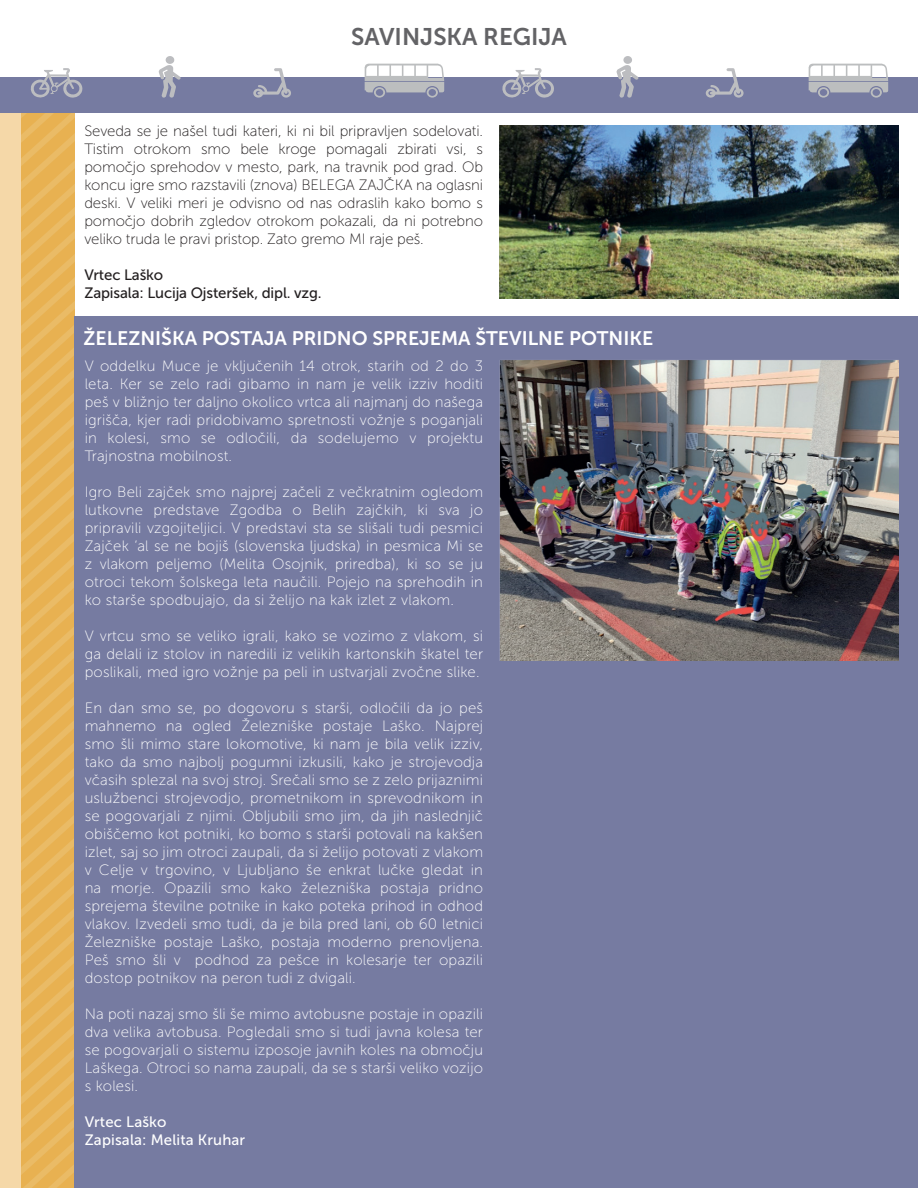
<style>
.page{position:relative;width:918px;height:1188px;background:#fff}
.page>*{position:absolute;margin:0;border:0;box-sizing:border-box;transform-origin:0 0}
.t1{font:24px "Museo Sans 700";color:#636366}
.t2{font:19.5px "Museo Sans 700";color:#fff}
.t3{font:15px/18px "Museo Sans 100";letter-spacing:.01em;color:#fff;text-align:justify}
.t4{font:15px/18px "Museo Sans 100";letter-spacing:-.01em;color:#231f20;text-align:justify}
.t5{font:15px/18px "Museo Sans 500";letter-spacing:-.01em;color:#231f20}
.t6{font:15px/18px "Museo Sans 500";letter-spacing:.01em;color:#fff}
</style>
<div class="page">
<div style="left:0;top:78px;width:21px;height:1110px;background:#f5d8a8"></div>
<div style="left:0;top:78px;width:918px;height:35px;background:#767ba1"></div>
<svg style="left:501px;top:68px;width:54px;height:30px"></svg>
<svg style="left:616px;top:56px;width:22px;height:42px"></svg>
<svg style="left:706px;top:68px;width:38px;height:30px"></svg>
<svg style="left:808px;top:63px;width:81px;height:35px"></svg>
<svg style="left:10px;top:68px;width:92px;height:1120px"></svg>
<svg style="left:158px;top:56px;width:23px;height:42px"></svg>
<svg style="left:253px;top:68px;width:38px;height:30px"></svg>
<svg style="left:364px;top:63px;width:81px;height:35px"></svg>
<div style="left:75px;top:317px;width:843px;height:871px;background:#767ba1"></div>
<img style="left:500px;top:126px;width:398px;height:173px">
<img style="left:500px;top:360px;width:399px;height:300px">
<h1 class="t1" style="left:351px;top:23px;width:217px">SAVINJSKA REGIJA</h1>
<p class="t4" style="left:84px;top:122px;width:400px">Seveda se je našel tudi kateri, ki ni bil pripravljen sodelovati.<br>Tistim otrokom smo bele kroge pomagali zbirati vsi, s pomočjo sprehodov v mesto, park, na travnik pod grad. Ob koncu igre smo razstavili (znova) BELEGA ZAJČKA na oglasni deski. V veliki meri je odvisno od nas odraslih kako bomo s pomočjo dobrih zgledov otrokom pokazali, da ni potrebno veliko truda le pravi pristop. Zato gremo MI raje peš.</p>
<p class="t5" style="left:84px;top:266px;width:239px">Vrtec Laško<br>Zapisala: Lucija Ojsteršek, dipl. vzg.</p>
<h2 class="t2" style="left:84px;top:327px;width:571px">ŽELEZNIŠKA POSTAJA PRIDNO SPREJEMA ŠTEVILNE POTNIKE</h2>
<p class="t3" style="left:85px;top:357px;width:400px">V oddelku Muce je vključenih 14 otrok, starih od 2 do 3 leta. Ker se zelo radi gibamo in nam je velik izziv hoditi peš v bližnjo ter daljno okolico vrtca ali najmanj do našega igrišča, kjer radi pridobivamo spretnosti vožnje s poganjali in kolesi, smo se odločili, da sodelujemo v projektu Trajnostna mobilnost.</p>
<p class="t3" style="left:85px;top:483px;width:400px">Igro Beli zajček smo najprej začeli z večkratnim ogledom lutkovne predstave Zgodba o Belih zajčkih, ki sva jo pripravili vzgojiteljici. V predstavi sta se slišali tudi pesmici Zajček ‘al se ne bojiš (slovenska ljudska) in pesmica Mi se z vlakom peljemo (Melita Osojnik, priredba), ki so se ju otroci tekom šolskega leta naučili. Pojejo na sprehodih in ko starše spodbujajo, da si želijo na kak izlet z vlakom.</p>
<p class="t3" style="left:85px;top:627px;width:400px">V vrtcu smo se veliko igrali, kako se vozimo z vlakom, si ga delali iz stolov in naredili iz velikih kartonskih škatel ter poslikali, med igro vožnje pa peli in ustvarjali zvočne slike.</p>
<p class="t3" style="left:85px;top:699px;width:400px">En dan smo se, po dogovoru s starši, odločili da jo peš mahnemo na ogled Železniške postaje Laško. Najprej smo šli mimo stare lokomotive, ki nam je bila velik izziv, tako da smo najbolj pogumni izkusili, kako je strojevodja včasih splezal na svoj stroj. Srečali smo se z zelo prijaznimi uslužbenci strojevodjo, prometnikom in sprevodnikom in se pogovarjali z njimi. Obljubili smo jim, da jih naslednjič obiščemo kot potniki, ko bomo s starši potovali na kakšen izlet, saj so jim otroci zaupali, da si želijo potovati z vlakom v Celje v trgovino, v Ljubljano še enkrat lučke gledat in na morje. Opazili smo kako železniška postaja pridno sprejema številne potnike in kako poteka prihod in odhod vlakov. Izvedeli smo tudi, da je bila pred lani, ob 60 letnici Železniške postaje Laško, postaja moderno prenovljena.<br>Peš smo šli v podhod za pešce in kolesarje ter opazili dostop potnikov na peron tudi z dvigali.</p>
<p class="t3" style="left:85px;top:1005px;width:400px">Na poti nazaj smo šli še mimo avtobusne postaje in opazili dva velika avtobusa. Pogledali smo si tudi javna kolesa ter se pogovarjali o sistemu izposoje javnih koles na območju Laškega. Otroci so nama zaupali, da se s starši veliko vozijo s kolesi.</p>
<p class="t6" style="left:85px;top:1113px;width:162px">Vrtec Laško<br>Zapisala: Melita Kruhar</p>
</div>
